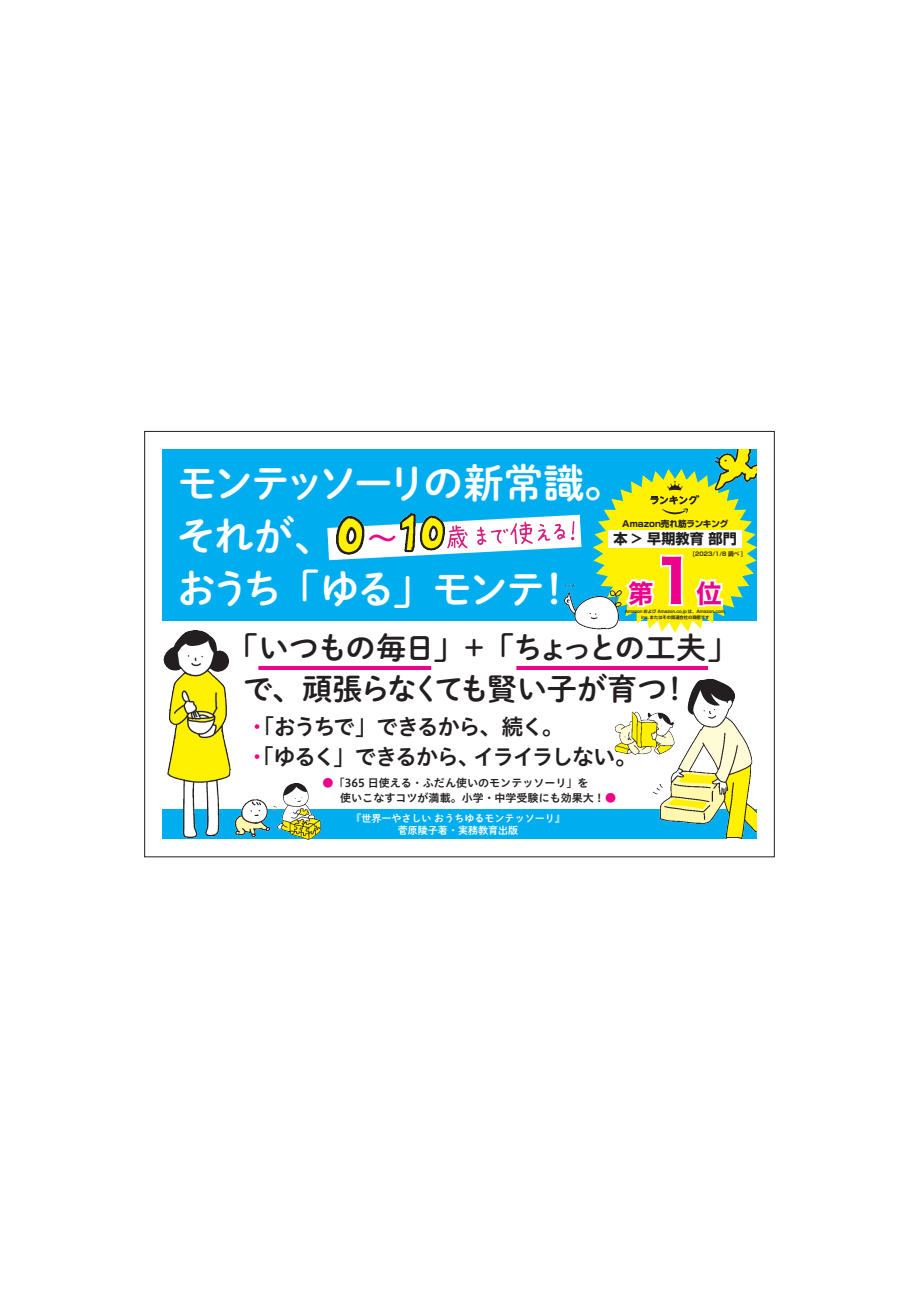
<style>
.page{position:relative;width:919px;height:1289px;background:#fff}
.page>*{position:absolute;margin:0;border:0;box-sizing:border-box;transform-origin:0 0}
.t1{font:58.05px "Hira Sans Old Std W7";color:#ed028c}
.t2{font:40.2px/53.2px "Shuei M Go Std B";letter-spacing:-.105em;color:#fff}
.t3{font:30.15px/40.2px "Shuei M Go Std B";letter-spacing:-.055em;color:#231f20}
.t4{font:29.1px "Shuei M Go Std B";color:#ed028c}
.t5{font:25.35px "Hira Sans Old Std W7";color:#ed028c}
.t6{font:22.05px "Hiragino UD Sans Std W6";letter-spacing:-.08em;color:#231f20}
.t7{font:700 14.1px "Shin Go Pro";color:#231f20}
.t8{font:11.1px/14.5px "Hiragino UD Sans Std W6";color:#231f20}
.t9{font:10.05px/12.1px "Shuei M Go Std B";color:#fff;text-align:center}
.t10{font:700 8.55px "Shin Go Pro";color:#231f20}
.t11{font:700 5.7px "Shin Go Pro De";color:#231f20}
.t12{font:700 4.2px "Shin Go Pro De";color:#231f20}
.s1{color:#ed028c}
</style>
<div class="page">
<div style="left:162px;top:809px;width:594px;height:30px;background:#00aeef"></div>
<div style="left:162px;top:448px;width:594px;height:172px;background:#00aeef"></div>
<svg style="left:593px;top:469px;width:164px;height:164px"></svg>
<img style="left:162px;top:620px;width:84px;height:219px">
<img style="left:614px;top:711px;width:29px;height:44px">
<img style="left:274px;top:783px;width:47px;height:57px">
<img style="left:711px;top:430px;width:64px;height:79px">
<img style="left:553px;top:583px;width:77px;height:50px">
<img style="left:230px;top:792px;width:44px;height:47px">
<img style="left:643px;top:678px;width:129px;height:180px">
<hr style="left:258px;top:666px;width:173px;height:4px;background:#ed028c">
<hr style="left:516px;top:666px;width:192px;height:4px;background:#ed028c">
<svg style="left:327px;top:515px;width:254px;height:45px"></svg>
<img style="left:385px;top:513px;width:70px;height:44px">
<img style="left:335px;top:515px;width:41px;height:45px">
<img style="left:444px;top:518px;width:136px;height:34px">
<div style="left:592px;top:434px;width:174px;height:14px;background:#fff"></div>
<div style="left:756px;top:797px;width:15px;height:56px;background:#fff"></div>
<div style="left:688px;top:839px;width:68px;height:10px;background:#fff"></div>
<div style="left:756px;top:444px;width:10px;height:43px;background:#fff"></div>
<h2 class="t2" style="left:176px;top:454px;width:449px">モンテッソーリの新常識。それが、<br>おうち「ゆる」モンテ！</h2>
<h3 class="t4" style="left:368px;top:516px;width:31px">～</h3>
<h3 class="t10" style="left:622px;top:516px;width:107px">Amazon売れ筋ランキング</h3>
<h3 class="t7" style="left:613px;top:528px;width:125px">本 &gt; 早期教育 部門</h3>
<h3 class="t11" style="left:692px;top:549px;width:52px">[2023/1/8 調べ ]</h3>
<h1 class="t1" style="left:653px;top:535px;width:45px">1</h1>
<h3 class="t5" style="left:696px;top:573px;width:27px">位</h3>
<p class="t12" style="left:641px;top:614px;width:70px">Inc. またはその関連会社の商標です</p>
<h3 class="t5" style="left:628px;top:573px;width:27px">第</h3>
<p class="t12" style="left:624px;top:608px;width:103px">Amazon および Amazon.co.jp は、Amazon.com,</p>
<h3 class="t3" style="left:243px;top:627px;width:495px;text-indent:-15px">「いつもの毎日」＋「ちょっとの工夫」で、頑張らなくても賢い子が育つ！</h3>
<h3 class="t6" style="left:246px;top:710px;width:319px"><span class="s1">・</span>「おうちで」できるから、続く。</h3>
<h3 class="t6" style="left:246px;top:739px;width:392px"><span class="s1">・</span>「ゆるく」できるから、イライラしない。</h3>
<h3 class="t8" style="left:340px;top:775px;width:277px;text-indent:-18px"><span class="s1">●</span>「365 日使える・ふだん使いのモンテッソーリ」を<br>使いこなすコツが満載。小学・中学受験にも効果大！<span class="s1">●</span></h3>
<h3 class="t9" style="left:351px;top:812px;width:215px">『世界一やさしい おうちゆるモンテッソーリ』菅原陵子著・実務教育出版</h3>
</div>
